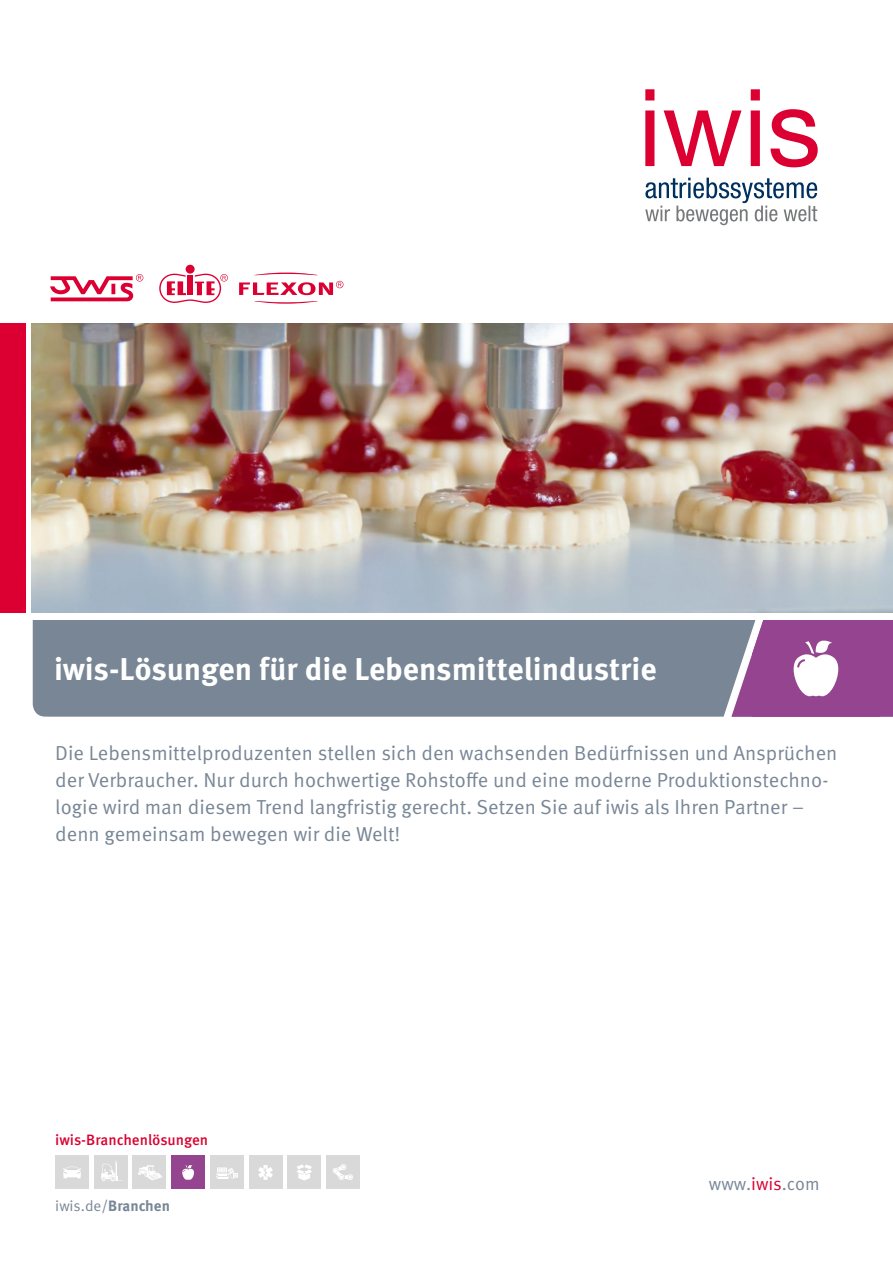
<style>
.page{position:relative;width:893px;height:1263px;background:#fff}
.page>*{position:absolute;margin:0;border:0;box-sizing:border-box;transform-origin:0 0}
.HEADLINE{font:700 31.5px "Meta OT";color:#fff}
.HEADLINE-2{font:20.25px/27px "Meta OT";color:#788696}
.t1{font:18px "Meta OT";color:#788696}
.HEADLINE-3{font:500 15px "Meta OT";color:#db0031}
.HEADLINE-4{font:15px "Meta OT";letter-spacing:-.005em;color:#788696}
.s1{font-weight:700}
.s2{color:#db0031}
</style>
<div class="page">
<div style="left:0;top:323px;width:26px;height:289px;background:#db0031"></div>
<svg style="left:645px;top:178px;width:172px;height:47px"></svg>
<svg style="left:645px;top:89px;width:173px;height:78px"></svg>
<div style="left:186px;top:265px;width:9px;height:9px;background:#db0031;border-radius:50%"></div>
<svg style="left:254px;top:301px;width:64px;height:3px"></svg>
<svg style="left:159px;top:274px;width:69px;height:29px"></svg>
<svg style="left:239px;top:273px;width:104px;height:22px"></svg>
<svg style="left:50px;top:274px;width:93px;height:27px"></svg>
<img style="left:32px;top:323px;width:861px;height:289px">
<div style="left:55px;top:1155px;width:34px;height:34px;background:#d9d9d9"></div>
<svg style="left:63px;top:1166px;width:18px;height:12px"></svg>
<div style="left:94px;top:1155px;width:34px;height:34px;background:#d9d9d9"></div>
<svg style="left:101px;top:1161px;width:22px;height:20px"></svg>
<div style="left:133px;top:1155px;width:33px;height:34px;background:#d9d9d9"></div>
<svg style="left:138px;top:1165px;width:24px;height:15px"></svg>
<div style="left:171px;top:1155px;width:34px;height:34px;background:#954590"></div>
<svg style="left:182px;top:1165px;width:12px;height:15px"></svg>
<div style="left:210px;top:1155px;width:34px;height:34px;background:#d9d9d9"></div>
<svg style="left:216px;top:1167px;width:22px;height:11px"></svg>
<div style="left:249px;top:1155px;width:33px;height:34px;background:#d9d9d9"></div>
<svg style="left:258px;top:1165px;width:15px;height:15px"></svg>
<div style="left:287px;top:1155px;width:34px;height:34px;background:#d9d9d9"></div>
<svg style="left:297px;top:1164px;width:15px;height:16px"></svg>
<div style="left:326px;top:1155px;width:34px;height:34px;background:#d9d9d9"></div>
<svg style="left:332px;top:1164px;width:21px;height:16px"></svg>
<div style="left:33px;top:620px;width:698px;height:97px;background:#788696"></div>
<svg style="left:731px;top:620px;width:162px;height:97px;background:#a365a1"></svg>
<p class="HEADLINE" style="left:54px;top:649px;width:604px">iwis-Lösungen für die Lebensmittelindustrie</p>
<p class="HEADLINE-2" style="left:55px;top:739px;width:784px">Die Lebensmittelproduzenten stellen sich den wachsenden Bedürfnissen und Ansprüchen der Verbraucher. Nur durch hochwertige Rohstoffe und eine moderne Produktionstechno&shy;logie wird man diesem Trend langfristig gerecht. Setzen Sie auf iwis als Ihren Partner – denn gemeinsam bewegen wir die Welt!</p>
<p class="HEADLINE-3" style="left:55px;top:1130px;width:154px">iwis-Branchenlösungen</p>
<p class="HEADLINE-4" style="left:55px;top:1197px;width:116px">iwis.de/<span class="s1">Branchen</span></p>
<p class="t1" style="left:709px;top:1173px;width:112px">www.<span class="s2">iwis</span>.com</p>
</div>
